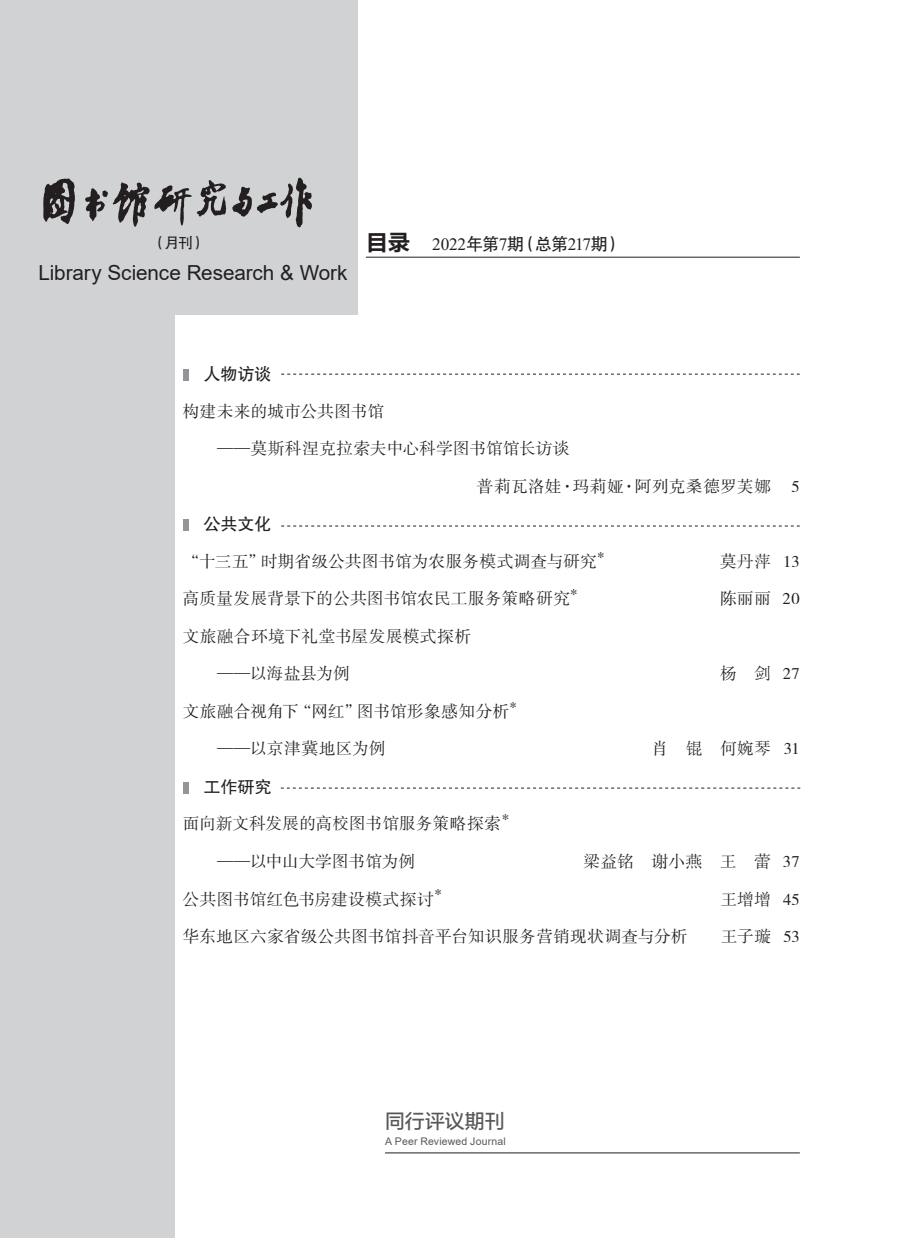
<style>
.page{position:relative;width:919px;height:1238px;background:#fff}
.page>*{position:absolute;margin:0;border:0;box-sizing:border-box;transform-origin:0 0}
.t1{font:20.7px "Arial";letter-spacing:-.005em;color:#231f20}
.t2{font:19.95px "FZLTZHUNHK GBK1 0";letter-spacing:-.005em;color:#57585a}
.t3{font:17.25px "Times New Roman";letter-spacing:-.01em;color:#231f20}
.t4{font:17.25px "FZHTK GBK1 0";letter-spacing:-.01em;color:#231f20}
.t5{font:16.5px "FZSSK GBK1 0";letter-spacing:.025em;color:#231f20}
.t6{font:15px "FZHTK GBK1 0";color:#231f20}
.t7{font:10.5px "Arial";letter-spacing:.015em;color:#57585a}
.s1{font-family:"FZLTCHK GBK1 0";font-size:22.5px}
.s2{font-family:"FZHTK GBK1 0"}
</style>
<div class="page">
<div style="left:0;top:295px;width:174px;height:942px;background:#d1d2d4"></div>
<div style="left:0;top:0;width:357px;height:315px;background:#d1d2d4"></div>
<img style="left:43px;top:177px;width:269px;height:51px">
<hr style="left:366px;top:257px;width:433px;height:1px;background:#231f20">
<div style="left:183px;top:369px;width:6px;height:12px;background:#939598"></div>
<div style="left:183px;top:519px;width:6px;height:12px;background:#939598"></div>
<div style="left:183px;top:781px;width:6px;height:12px;background:#939598"></div>
<svg style="left:281px;top:374px;width:518px;height:1px"></svg>
<svg style="left:281px;top:525px;width:518px;height:1px"></svg>
<svg style="left:281px;top:787px;width:519px;height:1px"></svg>
<hr style="left:385px;top:1152px;width:414px;height:1px;background:#231f20">
<p class="t6" style="left:152px;top:235px;width:55px">（月刊）</p>
<p class="t3" style="left:366px;top:232px;width:258px"><span class="s1">目录</span> 2022<span class="s2">年第</span>7<span class="s2">期（总第</span>217<span class="s2">期）</span></p>
<p class="t1" style="left:39px;top:258px;width:310px">Library Science Research &amp; Work</p>
<p class="t4" style="left:203px;top:364px;width:70px">人物访谈</p>
<p class="t5" style="left:183px;top:402px;width:203px">构建未来的城市公共图书馆</p>
<p class="t5" style="left:217px;top:440px;width:354px">——莫斯科涅克拉索夫中心科学图书馆馆长访谈</p>
<p class="t5" style="left:477px;top:477px;width:295px">普莉瓦洛娃·玛莉娅·阿列克桑德罗芙娜</p>
<p class="t5" style="left:791px;top:477px;width:10px">5</p>
<p class="t4" style="left:203px;top:514px;width:70px">公共文化</p>
<p class="t5" style="left:183px;top:552px;width:423px">“十三五”时期省级公共图书馆为农服务模式调查与研究<sup>*</sup></p>
<p class="t5" style="left:783px;top:552px;width:18px">13</p>
<p class="t5" style="left:183px;top:590px;width:396px">高质量发展背景下的公共图书馆农民工服务策略研究<sup>*</sup></p>
<p class="t5" style="left:782px;top:590px;width:19px">20</p>
<p class="t5" style="left:183px;top:627px;width:289px">文旅融合环境下礼堂书屋发展模式探析</p>
<p class="t5" style="left:217px;top:665px;width:134px">——以海盐县为例</p>
<p class="t5" style="left:782px;top:665px;width:19px">27</p>
<p class="t5" style="left:183px;top:702px;width:335px">文旅融合视角下“网红”图书馆形象感知分析<sup>*</sup></p>
<p class="t5" style="left:217px;top:740px;width:170px">——以京津冀地区为例</p>
<p class="t5" style="left:783px;top:740px;width:18px">31</p>
<p class="t4" style="left:203px;top:777px;width:70px">工作研究</p>
<p class="t5" style="left:183px;top:815px;width:328px">面向新文科发展的高校图书馆服务策略探索<sup>*</sup></p>
<p class="t5" style="left:217px;top:852px;width:199px">——以中山大学图书馆为例</p>
<p class="t5" style="left:782px;top:852px;width:18px">37</p>
<p class="t5" style="left:183px;top:890px;width:260px">公共图书馆红色书房建设模式探讨<sup>*</sup></p>
<p class="t5" style="left:783px;top:890px;width:18px">45</p>
<p class="t5" style="left:183px;top:927px;width:506px">华东地区六家省级公共图书馆抖音平台知识服务营销现状调查与分析</p>
<p class="t5" style="left:783px;top:927px;width:18px">53</p>
<p class="t5" style="left:720px;top:552px;width:52px">莫丹萍</p>
<p class="t5" style="left:720px;top:590px;width:52px">陈丽丽</p>
<p class="t5" style="left:720px;top:665px;width:52px">杨 剑</p>
<p class="t5" style="left:651px;top:740px;width:121px">肖 锟 何婉琴</p>
<p class="t5" style="left:583px;top:852px;width:189px">梁益铭 谢小燕 王 蕾</p>
<p class="t5" style="left:720px;top:890px;width:51px">王增增</p>
<p class="t5" style="left:721px;top:927px;width:51px">王子璇</p>
<p class="t2" style="left:385px;top:1110px;width:121px">同行评议期刊</p>
<p class="t7" style="left:385px;top:1134px;width:122px">A Peer Reviewed Journal</p>
</div>
